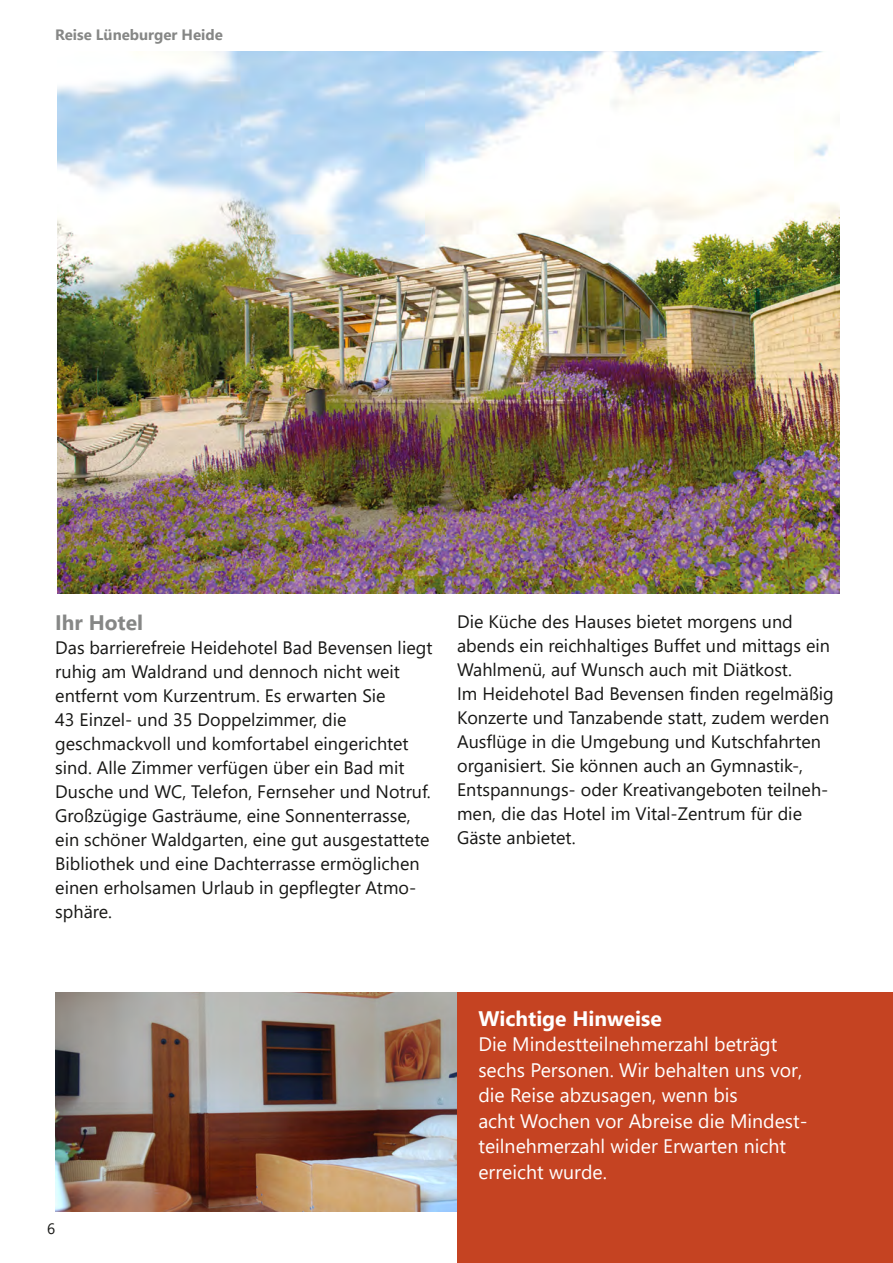
<style>
.page{position:relative;width:893px;height:1263px;background:#fff}
.page>*{position:absolute;margin:0;border:0;box-sizing:border-box;transform-origin:0 0}
.t1{font:700 21px "Segoe UI";color:#fff}
.t2{font:700 21px "Segoe UI";color:#868786}
.t3{font:19.5px/25.5px "Segoe UI";color:#fff}
.t4{font:18px/24px "Segoe UI";color:#171715}
.t5{font:700 15px "Segoe UI";color:#868786}
.t6{font:15px "Segoe UI";color:#171715}
</style>
<div class="page">
<img style="left:55px;top:992px;width:402px;height:220px">
<img style="left:57px;top:51px;width:783px;height:542px">
<div style="left:457px;top:992px;width:436px;height:271px;background:#c54322"></div>
<p class="t5" style="left:55px;top:29px;width:169px">Reise Lüneburger Heide</p>
<p class="t2" style="left:55px;top:615px;width:89px">Ihr Hotel</p>
<p class="t4" style="left:55px;top:637px;width:379px">Das barrierefreie Heidehotel Bad Bevensen liegt ruhig am Waldrand und dennoch nicht weit entfernt vom Kurzentrum. Es erwarten Sie<br>43 Einzel- und 35 Doppelzimmer, die geschmackvoll und komfortabel eingerichtet sind. Alle Zimmer verfügen über ein Bad mit Dusche und WC, Telefon, Fernseher und Notruf.<br>Großzügige Gasträume, eine Sonnenterrasse, ein schöner Waldgarten, eine gut ausgestattete Bibliothek und eine Dachterrasse ermöglichen einen erholsamen Urlaub in gepflegter Atmo&shy;sphäre.</p>
<p class="t4" style="left:457px;top:611px;width:378px">Die Küche des Hauses bietet morgens und abends ein reichhaltiges Buffet und mittags ein Wahlmenü, auf Wunsch auch mit Diätkost.<br>Im Heidehotel Bad Bevensen finden regelmäßig Konzerte und Tanzabende statt, zudem werden Ausflüge in die Umgebung und Kutschfahrten organisiert. Sie können auch an Gymnastik-, Entspannungs- oder Kreativangeboten teilneh&shy;men, die das Hotel im Vital-Zentrum für die Gäste anbietet.</p>
<p class="t6" style="left:47px;top:1223px;width:10px">6</p>
<p class="t1" style="left:478px;top:1010px;width:185px">Wichtige Hinweise</p>
<p class="t3" style="left:478px;top:1033px;width:331px">Die Mindestteilnehmerzahl beträgt sechs Personen. Wir behalten uns vor, die Reise abzusagen, wenn bis<br>acht Wochen vor Abreise die Mindest&shy;teilnehmerzahl wider Erwarten nicht erreicht wurde.</p>
</div>
